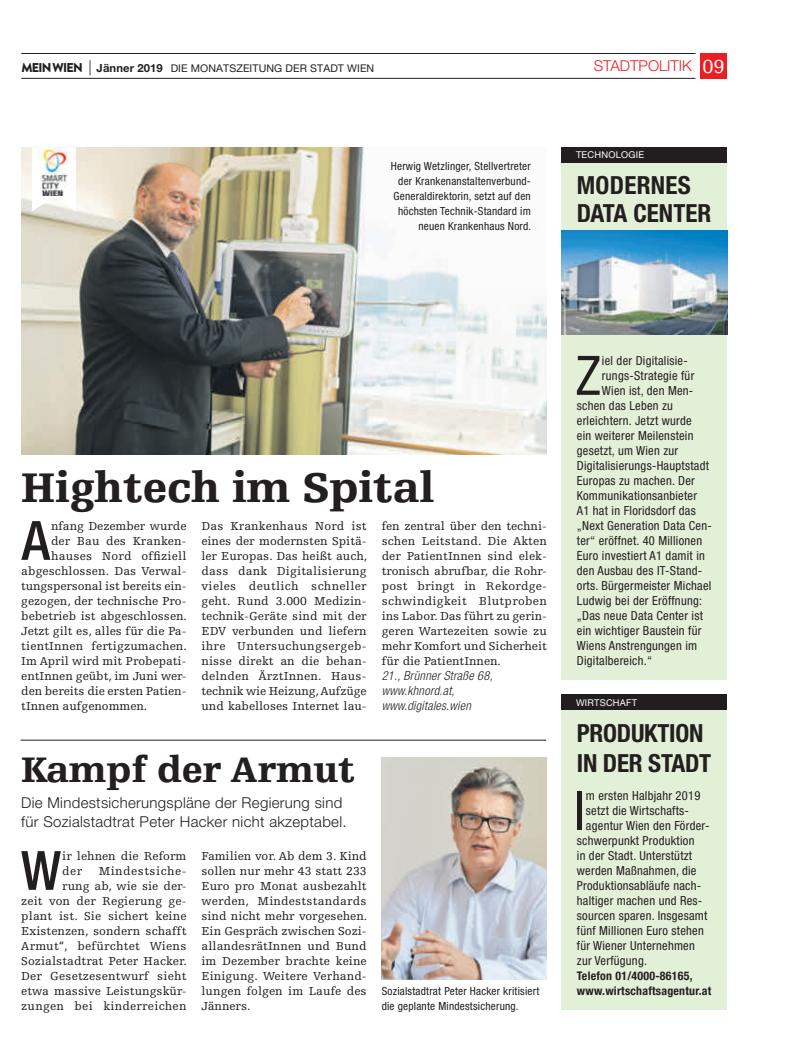
<style>
.page{position:relative;width:798px;height:1063px;background:#fff}
.page>*{position:absolute;margin:0;border:0;box-sizing:border-box;transform-origin:0 0}
.t1{font:condensed 54.5px "Helvetica Neue LT Pro";color:#231f20}
.t2{font:500 condensed 54.25px "Helvetica Neue LT Pro";color:#231f20}
.t3{font:900 43.75px "Egyptienne FLT Std";color:#231f20}
.t4{font:900 37.5px "Egyptienne FLT Std";color:#231f20}
.t5{font:700 condensed 25px/27.5px "Helvetica Neue LT Pro";letter-spacing:-.01em;color:#231f20}
.t6{font:300 15px/18.8px "Helvetica Neue LT Pro";letter-spacing:.02em;color:#231f20}
.t7{font:300 15px "Helvetica Neue LT Pro";color:#ee1d23}
.t8{font:condensed 12.5px "Helvetica Neue LT Pro";letter-spacing:.02em;color:#231f20}
.t9{font:italic 300 condensed 12.5px/15px "Helvetica Neue LT Pro";letter-spacing:.02em;color:#231f20}
.t10{font:12.25px/15px "Egyptienne FLT Std";letter-spacing:.005em;color:#231f20;text-align:justify}
.t11{font:700 condensed 11.88px/15px "Helvetica Neue LT Pro";letter-spacing:.02em;color:#231f20}
.t12{font:condensed 11.25px/15px "Helvetica Neue LT Pro";letter-spacing:.02em;color:#231f20}
.t13{font:10.62px "Helvetica Neue LT Pro";letter-spacing:.01em;color:#231f20}
.t14{font:9.38px "Helvetica Neue LT Pro";letter-spacing:.02em;color:#fff}
.s1{font-family:"Brandon Text";font-weight:900;font-size:12.75px}
.s2{font-weight:300;font-size:15px}
.s3{font-weight:700;font-size:11.25px}
.s4{font-family:"Egyptienne FLT Std";font-weight:400;font-size:20px;color:#fff}
</style>
<div class="page">
<div style="left:699px;top:53px;width:27px;height:26px;background:#ee1d23"></div>
<hr style="left:21px;top:53px;width:674px;height:1px;background:#231f20">
<hr style="left:21px;top:78px;width:674px;height:1px;background:#231f20">
<img style="left:21px;top:148px;width:525px;height:306px">
<img style="left:381px;top:757px;width:165px;height:223px">
<hr style="left:21px;top:740px;width:525px;height:1px;background:#231f20">
<div style="left:561px;top:148px;width:165px;height:532px;background:#e3f0d8"></div>
<div style="left:561px;top:147px;width:165px;height:15px;background:#221e20"></div>
<svg style="left:32px;top:147px;width:44px;height:64px"></svg>
<img style="left:41px;top:173px;width:26px;height:23px">
<img style="left:39px;top:150px;width:28px;height:22px">
<div style="left:561px;top:702px;width:165px;height:308px;background:#e3f0d8"></div>
<img style="left:561px;top:231px;width:165px;height:104px">
<div style="left:561px;top:695px;width:165px;height:15px;background:#221e20"></div>
<p class="t13" style="left:21px;top:64px;width:354px"><span class="s1">MEIN WIEN</span> <span class="s2">|</span> <span class="s3">Jänner 2019</span> DIE MONATSZEITUNG DER STADT WIEN</p>
<p class="t7" style="left:593px;top:61px;width:132px">STADTPOLITIK <span class="s4">09</span></p>
<p class="t12" style="left:391px;top:159px;width:142px;text-align:right">Herwig Wetzlinger, Stellvertreter der Krankenanstaltenverbund-<br>Generaldirektorin, setzt auf den höchsten Technik-Standard im neuen Krankenhaus Nord.</p>
<p class="t14" style="left:576px;top:151px;width:70px">TECHNOLOGIE</p>
<h3 class="t5" style="left:576px;top:174px;width:136px">MODERNES<br>DATA CENTER</h3>
<h3 class="t3" style="left:21px;top:470px;width:414px">Hightech im Spital</h3>
<h2 class="t2" style="left:22px;top:521px;width:30px">A</h2>
<p class="t10" style="left:51px;top:519px;width:137px">nfang Dezember wurde</p>
<p class="t10" style="left:201px;top:519px;width:167px">Das Krankenhaus Nord ist eines der modernsten Spitä&shy;ler Europas. Das heißt auch, dass dank Digitalisierung vieles deutlich schneller geht. Rund 3.000 Medizin&shy;technik-Geräte sind mit der EDV verbunden und liefern ihre Untersuchungsergeb&shy;nisse direkt an die behan&shy;delnden ÄrztInnen. Haus&shy;technik wie Heizung, Aufzüge und kabelloses Internet lau-</p>
<p class="t10" style="left:381px;top:519px;width:167px">fen zentral über den techni&shy;schen Leitstand. Die Akten der PatientInnen sind elek&shy;tronisch abrufbar, die Rohr&shy;post bringt in Rekordge&shy;schwindigkeit Blutproben ins Labor. Das führt zu gerin&shy;geren Wartezeiten sowie zu mehr Komfort und Sicherheit für die PatientInnen.</p>
<p class="t10" style="left:51px;top:534px;width:137px">der Bau des Kranken-</p>
<p class="t10" style="left:51px;top:549px;width:137px">hauses Nord offiziell</p>
<p class="t10" style="left:21px;top:564px;width:167px">abgeschlossen. Das Verwal-</p>
<p class="t10" style="left:21px;top:579px;width:167px">tungspersonal ist bereits ein-</p>
<p class="t10" style="left:21px;top:594px;width:167px">gezogen, der technische Pro-</p>
<p class="t10" style="left:21px;top:609px;width:167px">bebetrieb ist abgeschlossen.</p>
<p class="t10" style="left:21px;top:624px;width:167px">Jetzt gilt es, alles für die Pa-</p>
<p class="t10" style="left:21px;top:639px;width:167px">tientInnen fertigzumachen.</p>
<p class="t10" style="left:21px;top:654px;width:167px">Im April wird mit Probepati-</p>
<p class="t10" style="left:21px;top:669px;width:167px">entInnen geübt, im Juni wer-</p>
<p class="t10" style="left:21px;top:684px;width:167px">den bereits die ersten Patien-</p>
<p class="t10" style="left:21px;top:699px;width:127px">tInnen aufgenommen.</p>
<p class="t9" style="left:381px;top:669px;width:112px">21., Brünner Straße 68, www.khnord.at, www.digitales.wien</p>
<h3 class="t4" style="left:21px;top:755px;width:335px">Kampf der Armut</h3>
<p class="t6" style="left:21px;top:795px;width:327px">Die Mindestsicherungspläne der Regierung sind für Sozialstadtrat Peter Hacker nicht akzeptabel.</p>
<h2 class="t2" style="left:21px;top:851px;width:42px">W</h2>
<p class="t10" style="left:62px;top:849px;width:126px">ir lehnen die Reform der</p>
<p class="t10" style="left:201px;top:849px;width:167px">Familien vor. Ab dem 3. Kind sollen nur mehr 43 statt 233<br>Euro pro Monat ausbezahlt werden, Mindeststandards sind nicht mehr vorgesehen.<br>Ein Gespräch zwischen Sozi&shy;allandesrätInnen und Bund im Dezember brachte keine Einigung. Weitere Verhand&shy;lungen folgen im Laufe des Jänners.</p>
<p class="t10" style="left:21px;top:864px;width:167px;text-align:right">Mindestsiche-<br>rung ab, wie sie der-<br>zeit von der Regierung ge&shy;plant ist. Sie sichert keine<br>Existenzen, sondern schafft<br>Armut“, befürchtet Wiens<br>Sozialstadtrat Peter Hacker.<br>Der Gesetzesentwurf sieht etwa massive Leistungskür&shy;zungen bei kinderreichen</p>
<p class="t12" style="left:381px;top:984px;width:159px">Sozialstadtrat Peter Hacker kritisiert die geplante Mindestsicherung.</p>
<h1 class="t1" style="left:575px;top:356px;width:27px">Z</h1>
<p class="t8" style="left:601px;top:356px;width:87px">iel der Digitalisie-</p>
<p class="t8" style="left:601px;top:371px;width:94px">rungs-Strategie für</p>
<p class="t8" style="left:601px;top:386px;width:93px">Wien ist, den Men-</p>
<p class="t8" style="left:576px;top:401px;width:98px">schen das Leben zu</p>
<p class="t8" style="left:576px;top:416px;width:116px">erleichtern. Jetzt wurde</p>
<p class="t8" style="left:576px;top:431px;width:118px">ein weiterer Meilenstein</p>
<p class="t8" style="left:576px;top:446px;width:103px">gesetzt, um Wien zur</p>
<p class="t8" style="left:576px;top:461px;width:133px">Digita lisierungs-Hauptstadt</p>
<p class="t8" style="left:576px;top:476px;width:119px">Europas zu machen. Der</p>
<p class="t8" style="left:576px;top:491px;width:122px">Kommunikationsanbieter</p>
<p class="t8" style="left:576px;top:506px;width:120px">A1 hat in Floridsdorf das</p>
<p class="t8" style="left:576px;top:521px;width:136px">„Next Generation Data Cen-</p>
<p class="t8" style="left:576px;top:536px;width:127px">ter“ eröffnet. 40 Millionen</p>
<p class="t8" style="left:576px;top:551px;width:129px">Euro investiert A1 damit in</p>
<p class="t8" style="left:576px;top:566px;width:127px">den Ausbau des IT-Stand-</p>
<p class="t8" style="left:576px;top:581px;width:136px">orts. Bürgermeister Michael</p>
<p class="t8" style="left:576px;top:596px;width:127px">Ludwig bei der Eröffnung:</p>
<p class="t8" style="left:576px;top:611px;width:127px">„Das neue Data Center ist</p>
<p class="t8" style="left:576px;top:626px;width:126px">ein wichtiger Baustein für</p>
<p class="t8" style="left:576px;top:641px;width:122px">Wiens Anstrengungen im</p>
<p class="t8" style="left:576px;top:656px;width:77px">Digitalbereich.“</p>
<p class="t14" style="left:576px;top:699px;width:63px">WIRTSCHAFT</p>
<h3 class="t5" style="left:576px;top:720px;width:136px;line-height:30px">PRODUKTION<br>IN DER STADT</h3>
<h1 class="t1" style="left:573px;top:791px;width:13px">I</h1>
<p class="t8" style="left:585px;top:791px;width:116px">m ersten Halbjahr 2019</p>
<p class="t8" style="left:585px;top:806px;width:104px">setzt die Wirtschafts-</p>
<p class="t8" style="left:585px;top:821px;width:125px">agentur Wien den Förder-</p>
<p class="t8" style="left:576px;top:836px;width:119px">schwerpunkt Produktion</p>
<p class="t8" style="left:576px;top:851px;width:117px">in der Stadt. Unterstützt</p>
<p class="t8" style="left:576px;top:866px;width:121px">werden Maßnahmen, die</p>
<p class="t8" style="left:576px;top:881px;width:126px">Produktionsabläufe nach-</p>
<p class="t8" style="left:576px;top:896px;width:127px">haltiger machen und Res-</p>
<p class="t8" style="left:576px;top:911px;width:132px">sourcen sparen. Insgesamt</p>
<p class="t8" style="left:576px;top:926px;width:128px">fünf Millionen Euro stehen</p>
<p class="t8" style="left:576px;top:941px;width:119px">für Wiener Unternehmen</p>
<p class="t8" style="left:576px;top:956px;width:72px">zur Verfügung.</p>
<p class="t11" style="left:576px;top:969px;width:136px">Telefon 01/4000-86165, www.wirtschaftsagentur.at</p>
</div>
